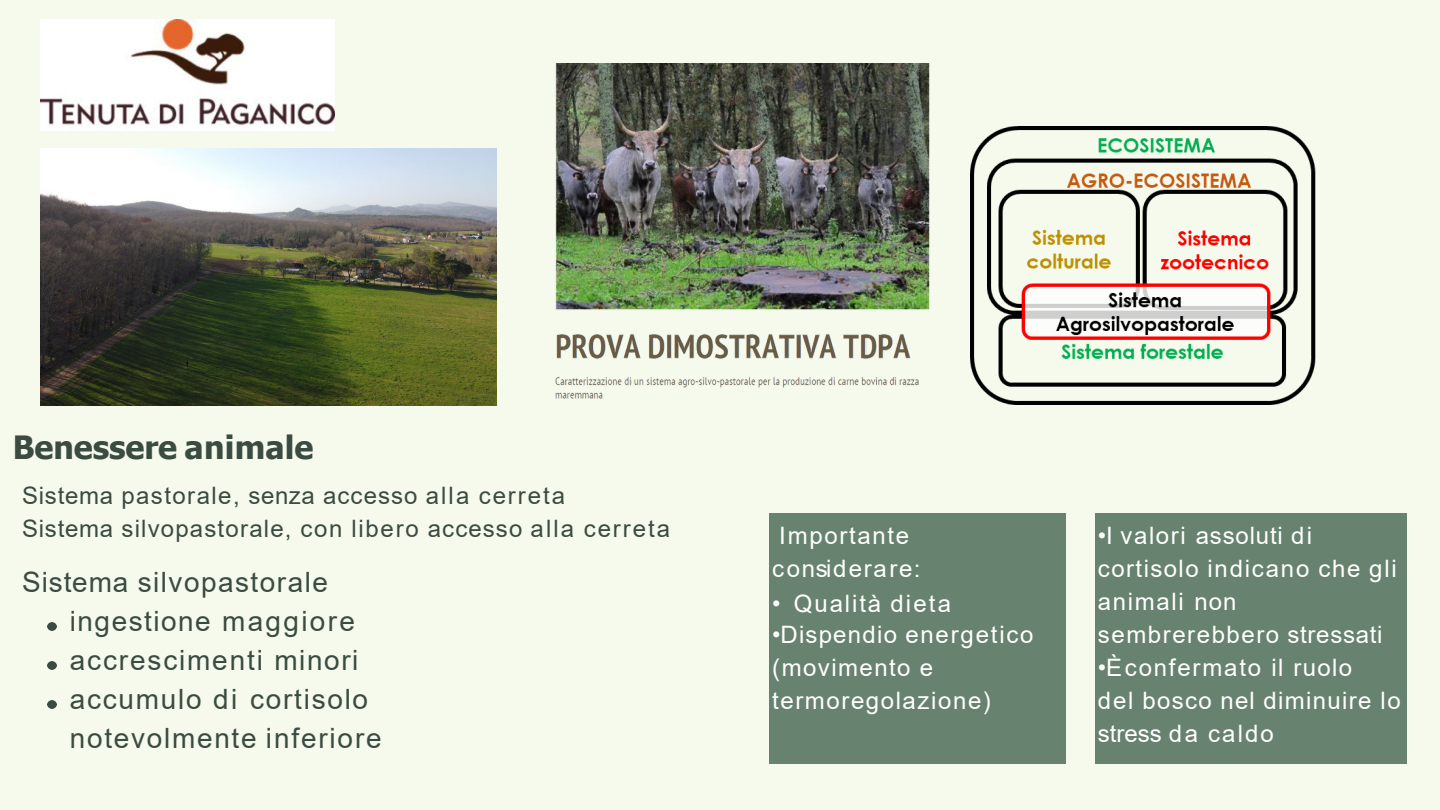
<style>
.page{position:relative;width:1440px;height:810px;background:#f5faec}
.page>*{position:absolute;margin:0;border:0;box-sizing:border-box;transform-origin:0 0}
.t1{font:700 32px "Tahoma";color:#3b4b41}
.t2{font:28px/39px "Arial";letter-spacing:.06em;color:#3b4b41}
.t3{font:24px/33.1px "Arial";letter-spacing:.065em;color:#fff}
.t4{font:24px "Arial";letter-spacing:.05em;color:#3b4b41}
</style>
<div class="page">
<img style="left:971px;top:127px;width:345px;height:278px">
<img style="left:555px;top:64px;width:375px;height:335px">
<div style="left:769px;top:513px;width:296px;height:251px;background:#67836f"></div>
<div style="left:1095px;top:513px;width:311px;height:251px;background:#67836f"></div>
<img style="left:40px;top:19px;width:295px;height:112px">
<img style="left:40px;top:148px;width:457px;height:257px">
<svg style="left:48px;top:622px;width:8px;height:8px"></svg>
<svg style="left:48px;top:661px;width:8px;height:8px"></svg>
<svg style="left:48px;top:700px;width:8px;height:8px"></svg>
<p class="t1" style="left:13px;top:425px;width:302px">Benessere animale</p>
<p class="t4" style="left:22px;top:479px;width:544px">Sistema pastorale, senza accesso alla cerreta</p>
<p class="t4" style="left:22px;top:512px;width:649px">Sistema silvopastorale, con libero accesso alla cerreta</p>
<p class="t2" style="left:70px;top:562px;width:313px;text-indent:-48px">Sistema silvopastorale ingestione maggiore accrescimenti minori accumulo di cortisolo notevolmente inferiore</p>
<p class="t3" style="left:772px;top:519px;width:150px">Importante considerare:</p>
<p class="t3" style="left:772px;top:587px;width:180px">• Qualità dieta</p>
<p class="t3" style="left:772px;top:618px;width:263px">•Dispendio energetico (movimento e termoregolazione)</p>
<p class="t3" style="left:1098px;top:519px;width:300px">•I valori assoluti di cortisolo indicano che gli animali non sembrerebbero stressati</p>
<p class="t3" style="left:1098px;top:651px;width:304px">•È confermato il ruolo<br>del bosco nel diminuire lo stress da caldo</p>
</div>
